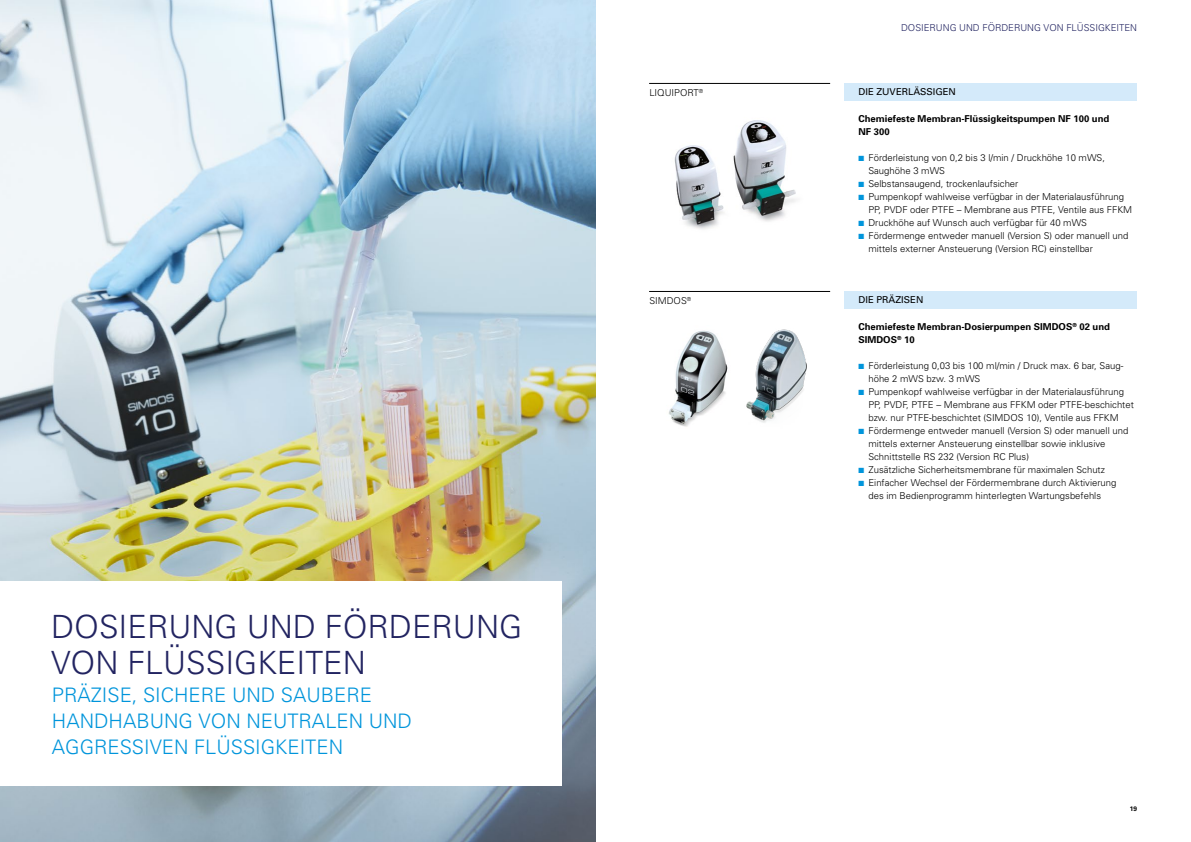
<style>
.page{position:relative;width:1191px;height:842px;background:#fff}
.page>*{position:absolute;margin:0;border:0;box-sizing:border-box;transform-origin:0 0}
.t1{font:300 32px/36px "Univers";color:#222461}
.t2{font:300 20px/26px "Univers";color:#0095db}
.t3{font:300 9.5px/13px "Univers";color:#000}
.t4{font:700 9.5px/13px "Univers";color:#000}
.t5{font:300 9.5px "Univers";color:#222461}
.t6{font:9.5px "Univers LT Std";color:#000}
.t7{font:700 6.5px "Univers";color:#000}
.s1{color:#0095db}
</style>
<div class="page">
<img style="left:0;top:0;width:595px;height:842px">
<hr style="left:649px;top:83px;width:181px;height:1px;background:#000">
<img style="left:674px;top:120px;width:122px;height:109px">
<img style="left:668px;top:331px;width:60px;height:96px">
<hr style="left:649px;top:291px;width:181px;height:1px;background:#000">
<img style="left:746px;top:329px;width:61px;height:94px">
<div style="left:0;top:581px;width:561px;height:204px;background:#fff"></div>
<div style="left:844px;top:83px;width:293px;height:17px;background:#d4eafa"></div>
<div style="left:844px;top:291px;width:293px;height:17px;background:#d4eafa"></div>
<h1 class="t1" style="left:51px;top:609px;width:473px">DOSIERUNG UND FÖRDERUNG<br>VON FLÜSSIGKEITEN</h1>
<h2 class="t2" style="left:52px;top:682px;width:361px">PRÄZISE, SICHERE UND SAUBERE<br>HANDHABUNG VON NEUTRALEN UND<br>AGGRESSIVEN FLÜSSIGKEITEN</h2>
<p class="t3" style="left:649px;top:86px;width:55px">LIQUIPORT<sup>®</sup></p>
<p class="t3" style="left:649px;top:294px;width:43px">SIMDOS<sup>®</sup></p>
<p class="t5" style="left:901px;top:22px;width:237px">DOSIERUNG UND FÖRDERUNG VON FLÜSSIGKEITEN</p>
<p class="t6" style="left:858px;top:86px;width:99px">DIE ZUVERLÄSSIGEN</p>
<p class="t4" style="left:858px;top:112px;width:252px">Chemiefeste Membran-Flüssigkeitspumpen NF 100 und<br>NF 300</p>
<p class="t3" style="left:868px;top:151px;width:238px;text-indent:-10px"><span class="s1">■</span> Förderleistung von 0,2 bis 3 l/min / Druckhöhe 10 mWS,<br>Saughöhe 3 mWS</p>
<p class="t3" style="left:858px;top:177px;width:161px"><span class="s1">■</span> Selbstansaugend, trockenlaufsicher</p>
<p class="t3" style="left:868px;top:190px;width:265px;text-indent:-10px"><span class="s1">■</span> Pumpenkopf wahlweise verfügbar in der Materialausführung<br>PP, PVDF oder PTFE – Membrane aus PTFE, Ventile aus FFKM</p>
<p class="t3" style="left:858px;top:216px;width:230px"><span class="s1">■</span> Druckhöhe auf Wunsch auch verfügbar für 40 mWS</p>
<p class="t3" style="left:868px;top:229px;width:261px;text-indent:-10px"><span class="s1">■</span> Fördermenge entweder manuell (Version S) oder manuell und mittels externer Ansteuerung (Version RC) einstellbar</p>
<p class="t6" style="left:858px;top:294px;width:66px">DIE PRÄZISEN</p>
<p class="t4" style="left:858px;top:320px;width:253px">Chemiefeste Membran-Dosierpumpen SIMDOS<sup>®</sup> 02 und<br>SIMDOS<sup>®</sup> 10</p>
<p class="t3" style="left:868px;top:359px;width:256px;text-indent:-10px"><span class="s1">■</span> Förderleistung 0,03 bis 100 ml/min / Druck max. 6 bar, Saug&shy;höhe 2 mWS bzw. 3 mWS</p>
<p class="t3" style="left:868px;top:385px;width:267px;text-indent:-10px"><span class="s1">■</span> Pumpenkopf wahlweise verfügbar in der Materialausführung<br>PP, PVDF, PTFE – Membrane aus FFKM oder PTFE-beschichtet bzw. nur PTFE-beschichtet (SIMDOS 10), Ventile aus FFKM</p>
<p class="t3" style="left:868px;top:424px;width:261px;text-indent:-10px"><span class="s1">■</span> Fördermenge entweder manuell (Version S) oder manuell und mittels externer Ansteuerung einstellbar sowie inklusive<br>Schnittstelle RS 232 (Version RC Plus)</p>
<p class="t3" style="left:858px;top:463px;width:248px"><span class="s1">■</span> Zusätzliche Sicherheitsmembrane für maximalen Schutz</p>
<p class="t3" style="left:858px;top:476px;width:259px;text-align:center"><span class="s1">■</span> Einfacher Wechsel der Fördermembrane durch Aktivierung des im Bedienprogramm hinterlegten Wartungsbefehls</p>
<p class="t7" style="left:1129px;top:805px;width:9px">19</p>
</div>
